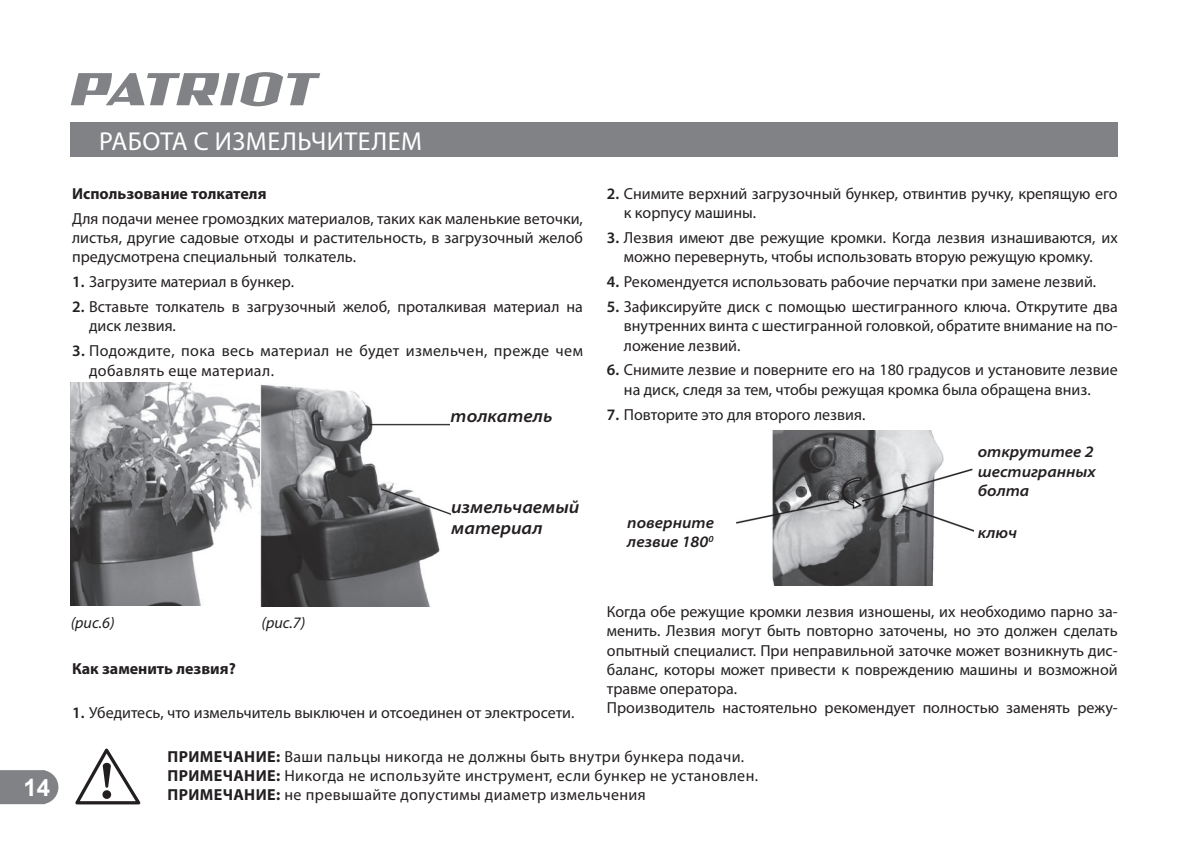
<style>
.page{position:relative;width:1192px;height:841px;background:#fff}
.page>*{position:absolute;margin:0;border:0;box-sizing:border-box;transform-origin:0 0}
.t1{font:26px "Myriad Pro";letter-spacing:.02em;color:#fff}
.t2{font:700 24px "Arial";color:#fff}
.t3{font:italic 600 semi-expanded 18px/21.6px "Myriad Pro";color:#231f20}
.t4{font:16px/19.2px "Myriad Pro";color:#231f20}
.t5{font:16px/19.2px "Myriad Pro";letter-spacing:.025em;color:#231f20}
.t6{font:italic 600 semi-expanded 16px/19.2px "Myriad Pro";color:#231f20}
.t7{font:700 16px "Myriad Pro";color:#231f20}
.t8{font:italic 16px "Myriad Pro";color:#231f20}
.s1{font-weight:600}
.s2{font-weight:700}
</style>
<div class="page">
<svg style="left:0;top:770px;width:58px;height:34px"></svg>
<div style="left:71px;top:123px;width:1046px;height:34px;background:#808285"></div>
<svg style="left:71px;top:72px;width:249px;height:34px"></svg>
<img style="left:260px;top:384px;width:191px;height:222px">
<img style="left:71px;top:383px;width:189px;height:222px">
<div style="left:450px;top:407px;width:130px;height:39px;background:#fff"></div>
<svg style="left:75px;top:748px;width:66px;height:56px"></svg>
<img style="left:736px;top:430px;width:237px;height:155px">
<h1 class="t1" style="left:99px;top:125px;width:324px">РАБОТА С ИЗМЕЛЬЧИТЕЛЕМ</h1>
<p class="t7" style="left:72px;top:183px;width:196px">Использование толкателя</p>
<p class="t4" style="left:72px;top:209px;width:512px;text-align:justify">Для подачи менее громоздких материалов, таких как маленькие веточки, листья, другие садовые отходы и растительность, в загрузочный желоб предусмотрена специальный толкатель.</p>
<p class="t4" style="left:72px;top:272px;width:223px"><span class="s1">1.</span> Загрузите материал в бункер.</p>
<p class="t4" style="left:89px;top:297px;width:495px;text-indent:-17px"><span class="s1">2.</span> Вставьте толкатель в загрузочный желоб, проталкивая материал на диск лезвия.</p>
<p class="t5" style="left:89px;top:341px;width:495px;text-indent:-17px"><span class="s1">3.</span> Подождите, пока весь материал не будет измельчен, прежде чем добавлять еще материал.</p>
<p class="t3" style="left:450px;top:406px;width:103px">толкатель</p>
<p class="t3" style="left:451px;top:496px;width:130px">измельчаемый материал</p>
<p class="t4" style="left:624px;top:184px;width:495px;text-indent:-17px"><span class="s1">2.</span> Снимите верхний загрузочный бункер, отвинтив ручку, крепящую его к корпусу машины.</p>
<p class="t4" style="left:607px;top:228px;width:512px;text-align:center"><span class="s1">3.</span> Лезвия имеют две режущие кромки. Когда лезвия изнашиваются, их можно перевернуть, чтобы использовать вторую режущую кромку.</p>
<p class="t4" style="left:607px;top:272px;width:491px"><span class="s1">4.</span> Рекомендуется использовать рабочие перчатки при замене лезвий.</p>
<p class="t4" style="left:624px;top:297px;width:495px;text-align:justify;text-indent:-17px"><span class="s1">5.</span> Зафиксируйте диск с помощью шестигранного ключа. Открутите два внутренних винта с шестигранной головкой, обратите внимание на по&shy;ложение лезвий.</p>
<p class="t4" style="left:624px;top:360px;width:495px;text-indent:-17px"><span class="s1">6.</span> Снимите лезвие и поверните его на 180 градусов и установите лезвие на диск, следя за тем, чтобы режущая кромка была обращена вниз.</p>
<p class="t4" style="left:607px;top:404px;width:260px"><span class="s1">7.</span> Повторите это для второго лезвия.</p>
<p class="t6" style="left:977px;top:443px;width:120px">открутитеe 2 шестигранных болта</p>
<p class="t6" style="left:627px;top:513px;width:88px">поверните лезвие 180<sup>0</sup></p>
<p class="t6" style="left:977px;top:523px;width:41px">ключ</p>
<h2 class="t2" style="left:23px;top:770px;width:28px">14</h2>
<p class="t8" style="left:71px;top:613px;width:45px">(рис.6)</p>
<p class="t8" style="left:261px;top:613px;width:45px">(рис.7)</p>
<p class="t7" style="left:72px;top:658px;width:165px">Как заменить лезвия?</p>
<p class="t4" style="left:72px;top:703px;width:504px"><span class="s1">1.</span> Убедитесь, что измельчитель выключен и отсоединен от электросети.</p>
<p class="t4" style="left:607px;top:602px;width:512px">Когда обе режущие кромки лезвия изношены, их необходимо парно за&shy;менить. Лезвия могут быть повторно заточены, но это должен сделать опытный специалист. При неправильной заточке может возникнуть дис&shy;баланс, которы может привести к повреждению машины и возможной травме оператора.<br>Производитель настоятельно рекомендует полностью заменять режу-</p>
<p class="t5" style="left:167px;top:747px;width:592px"><span class="s2">ПРИМЕЧАНИЕ:</span> Ваши пальцы никогда не должны быть внутри бункера подачи.<br><span class="s2">ПРИМЕЧАНИЕ:</span> Никогда не используйте инструмент, если бункер не установлен.<br><span class="s2">ПРИМЕЧАНИЕ:</span> не превышайте допустимы диаметр измельчения</p>
</div>
